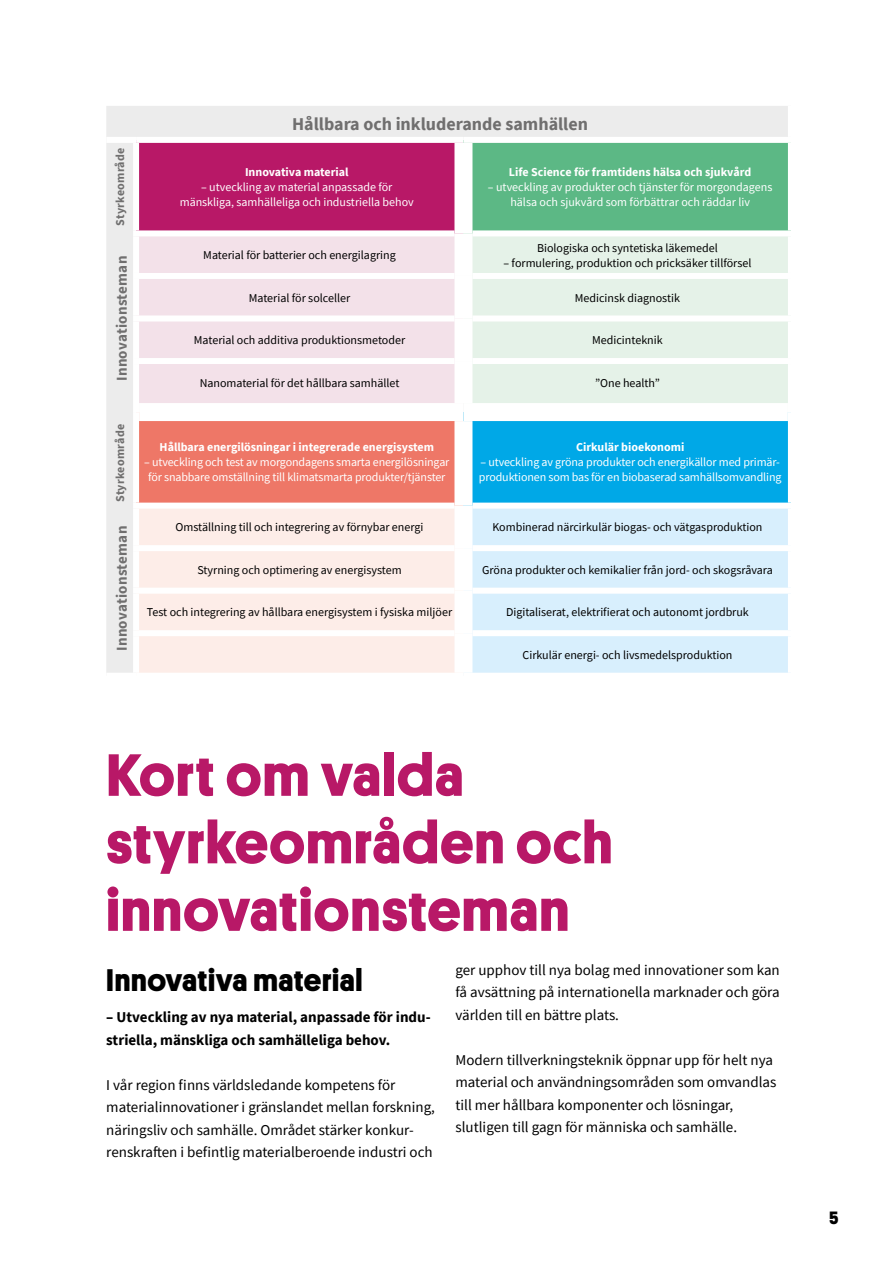
<style>
.page{position:relative;width:893px;height:1263px;background:#fff}
.page>*{position:absolute;margin:0;border:0;box-sizing:border-box;transform-origin:0 0}
.R1{font:700 60px/67.5px "Platform";letter-spacing:.02em;color:#b81867}
.R2{font:700 31.5px "Platform";letter-spacing:.02em;color:#000}
.R1-2{font:700 18px "Source Sans Pro";color:#706f6f}
.t1{font:700 18px "Platform";color:#000}
.bröd{font:15px/22.5px "Source Sans Pro";color:#000}
.bröd-2{font:700 15px/22.5px "Source Sans Pro";color:#000}
.R1-3{font:700 15px "Source Sans Pro";letter-spacing:.02em;color:#706f6f}
.R1-4{font:12px "Source Sans Pro";color:#000}
.R1-5{font:12px/15px "Source Sans Pro";letter-spacing:-.01em;color:#fff;text-align:center}
.R1-6{font:700 12px "Source Sans Pro";color:#fff}
.R1-7{font:700 12px "Source Sans Pro";letter-spacing:.02em;color:#706f6f}
</style>
<div class="page">
<div style="left:106px;top:106px;width:682px;height:567px;background:#ececec"></div>
<div style="left:136px;top:140px;width:327px;height:93px;background:#b81867"></div>
<div style="left:463px;top:140px;width:328px;height:93px;background:#5cb885"></div>
<div style="left:139px;top:236px;width:315px;height:167px;background:#f3e1e9"></div>
<div style="left:472px;top:236px;width:316px;height:167px;background:#e5f2e8"></div>
<div style="left:136px;top:412px;width:327px;height:94px;background:#ee7767"></div>
<div style="left:463px;top:412px;width:328px;height:94px;background:#00a8e7"></div>
<div style="left:139px;top:509px;width:315px;height:164px;background:#fdede8"></div>
<div style="left:472px;top:509px;width:316px;height:164px;background:#d8effd"></div>
<div style="left:788px;top:143px;width:6px;height:87px;background:#fff"></div>
<div style="left:133px;top:230px;width:321px;height:6px;background:#fff"></div>
<div style="left:472px;top:230px;width:322px;height:6px;background:#fff"></div>
<div style="left:133px;top:273px;width:321px;height:6px;background:#fff"></div>
<div style="left:472px;top:273px;width:322px;height:6px;background:#fff"></div>
<div style="left:133px;top:315px;width:321px;height:6px;background:#fff"></div>
<div style="left:472px;top:315px;width:322px;height:6px;background:#fff"></div>
<div style="left:133px;top:358px;width:321px;height:6px;background:#fff"></div>
<div style="left:472px;top:358px;width:322px;height:6px;background:#fff"></div>
<div style="left:788px;top:412px;width:6px;height:91px;background:#fff"></div>
<div style="left:133px;top:503px;width:321px;height:6px;background:#fff"></div>
<div style="left:472px;top:503px;width:322px;height:6px;background:#fff"></div>
<div style="left:133px;top:545px;width:321px;height:6px;background:#fff"></div>
<div style="left:472px;top:545px;width:322px;height:6px;background:#fff"></div>
<div style="left:133px;top:588px;width:321px;height:6px;background:#fff"></div>
<div style="left:472px;top:588px;width:322px;height:6px;background:#fff"></div>
<div style="left:133px;top:630px;width:321px;height:6px;background:#fff"></div>
<div style="left:472px;top:630px;width:322px;height:6px;background:#fff"></div>
<div style="left:133px;top:143px;width:6px;height:87px;background:#fff"></div>
<div style="left:133px;top:236px;width:6px;height:37px;background:#fff"></div>
<div style="left:133px;top:279px;width:6px;height:36px;background:#fff"></div>
<div style="left:133px;top:321px;width:6px;height:37px;background:#fff"></div>
<div style="left:133px;top:364px;width:6px;height:48px;background:#fff"></div>
<div style="left:133px;top:412px;width:6px;height:91px;background:#fff"></div>
<div style="left:133px;top:509px;width:6px;height:36px;background:#fff"></div>
<div style="left:133px;top:551px;width:6px;height:37px;background:#fff"></div>
<div style="left:133px;top:594px;width:6px;height:36px;background:#fff"></div>
<div style="left:133px;top:636px;width:6px;height:37px;background:#fff"></div>
<div style="left:106px;top:137px;width:30px;height:6px;background:#fff"></div>
<div style="left:136px;top:137px;width:327px;height:6px;background:#fff"></div>
<div style="left:463px;top:137px;width:331px;height:6px;background:#fff"></div>
<div style="left:454px;top:143px;width:18px;height:90px;background:#fff"></div>
<div style="left:454px;top:233px;width:18px;height:43px;background:#fff"></div>
<div style="left:454px;top:276px;width:18px;height:42px;background:#fff"></div>
<div style="left:454px;top:318px;width:18px;height:43px;background:#fff"></div>
<div style="left:454px;top:361px;width:18px;height:42px;background:#fff"></div>
<div style="left:454px;top:421px;width:18px;height:85px;background:#fff"></div>
<div style="left:454px;top:506px;width:18px;height:42px;background:#fff"></div>
<div style="left:454px;top:548px;width:18px;height:43px;background:#fff"></div>
<div style="left:454px;top:591px;width:18px;height:42px;background:#fff"></div>
<div style="left:454px;top:633px;width:18px;height:40px;background:#fff"></div>
<div style="left:139px;top:403px;width:324px;height:18px;background:#fff"></div>
<div style="left:463px;top:403px;width:325px;height:18px;background:#fff"></div>
<h2 class="R1-7" style="left:112px;top:226px;width:79px;rotate:-90deg">Styrkeområde</h2>
<h2 class="R1-3" style="left:112px;top:381px;width:127px;rotate:-90deg">Innovationsteman</h2>
<h2 class="R1-7" style="left:112px;top:502px;width:79px;rotate:-90deg">Styrkeområde</h2>
<h2 class="R1-2" style="left:292px;top:111px;width:297px">Hållbara och inkluderande samhällen</h2>
<h2 class="R1-6" style="left:245px;top:164px;width:105px">Innovativa material</h2>
<h2 class="R1-5" style="left:201px;top:180px;width:193px">– utveckling av material anpassade för</h2>
<h2 class="R1-5" style="left:180px;top:195px;width:236px">mänskliga, samhälleliga och industriella behov</h2>
<h2 class="R1-4" style="left:203px;top:248px;width:194px">Material för batterier och energilagring</h2>
<h2 class="R1-6" style="left:509px;top:164px;width:244px">Life Science för framtidens hälsa och sjukvård</h2>
<h2 class="R1-5" style="left:488px;top:180px;width:286px">– utveckling av produkter och tjänster för morgondagens hälsa och sjukvård som förbättrar och räddar liv</h2>
<h2 class="R1-4" style="left:537px;top:240px;width:182px">Biologiska och syntetiska läkemedel</h2>
<h2 class="R1-4" style="left:503px;top:255px;width:249px">– formulering, produktion och pricksäker tillförsel</h2>
<h2 class="R1-4" style="left:249px;top:290px;width:103px">Material för solceller</h2>
<h2 class="R1-4" style="left:575px;top:290px;width:107px">Medicinsk diagnostik</h2>
<h2 class="R1-4" style="left:194px;top:333px;width:213px">Material och additiva produktionsmetoder</h2>
<h2 class="R1-4" style="left:592px;top:333px;width:72px">Medicinteknik</h2>
<h2 class="R1-4" style="left:200px;top:375px;width:201px">Nanomaterial för det hållbara samhället</h2>
<h2 class="R1-4" style="left:595px;top:375px;width:66px">”One health”</h2>
<h2 class="R1-6" style="left:160px;top:439px;width:276px">Hållbara energilösningar i integrerade energisystem</h2>
<h2 class="R1-5" style="left:144px;top:455px;width:307px">– utveckling och test av morgondagens smarta energilösningar för snabbare omställning till klimatsmarta produkter/tjänster</h2>
<h2 class="R1-6" style="left:576px;top:439px;width:110px">Cirkulär bioekonomi</h2>
<h2 class="R1-5" style="left:479px;top:455px;width:304px;text-align:left">– utveckling av gröna produkter och energikällor med primär&shy;produktionen som bas för en biobaserad samhällsomvandling</h2>
<h2 class="R1-3" style="left:112px;top:651px;width:127px;rotate:-90deg">Innovationsteman</h2>
<h2 class="R1-4" style="left:176px;top:520px;width:249px">Omställning till och integrering av förnybar energi</h2>
<h2 class="R1-4" style="left:492px;top:520px;width:272px">Kombinerad närcirkulär biogas- och vätgasproduktion</h2>
<h2 class="R1-4" style="left:197px;top:562px;width:206px">Styrning och optimering av energisystem</h2>
<h2 class="R1-4" style="left:482px;top:562px;width:292px">Gröna produkter och kemikalier från jord- och skogsråvara</h2>
<h2 class="R1-4" style="left:147px;top:605px;width:307px">Test och integrering av hållbara energisystem i fysiska miljöer</h2>
<h2 class="R1-4" style="left:506px;top:605px;width:244px">Digitaliserat, elektrifierat och autonomt jordbruk</h2>
<h2 class="R1-4" style="left:522px;top:647px;width:211px">Cirkulär energi- och livsmedelsproduktion</h2>
<h2 class="R1" style="left:106px;top:738px;width:508px">Kort om valda styrkeområden och innovationsteman</h2>
<h3 class="R2" style="left:106px;top:957px;width:258px">Innovativa material</h3>
<p class="bröd-2" style="left:106px;top:1006px;width:326px">– Utveckling av nya material, anpassade för indu&shy;striella, mänskliga och samhälleliga behov.</p>
<p class="bröd" style="left:106px;top:1073px;width:330px">I vår region finns världsledande kompetens för materialinnovationer i gränslandet mellan forskning, näringsliv och samhälle. Området stärker konkur&shy;renskraften i befintlig materialberoende industri och</p>
<p class="bröd" style="left:455px;top:958px;width:326px;text-align:justify">ger upphov till nya bolag med innovationer som kan få avsättning på internationella marknader och göra världen till en bättre plats.</p>
<p class="bröd" style="left:455px;top:1048px;width:322px">Modern tillverkningsteknik öppnar upp för helt nya material och användningsområden som omvandlas till mer hållbara komponenter och lösningar, slutligen till gagn för människa och samhälle.</p>
<h3 class="t1" style="left:829px;top:1205px;width:11px">5</h3>
</div>
